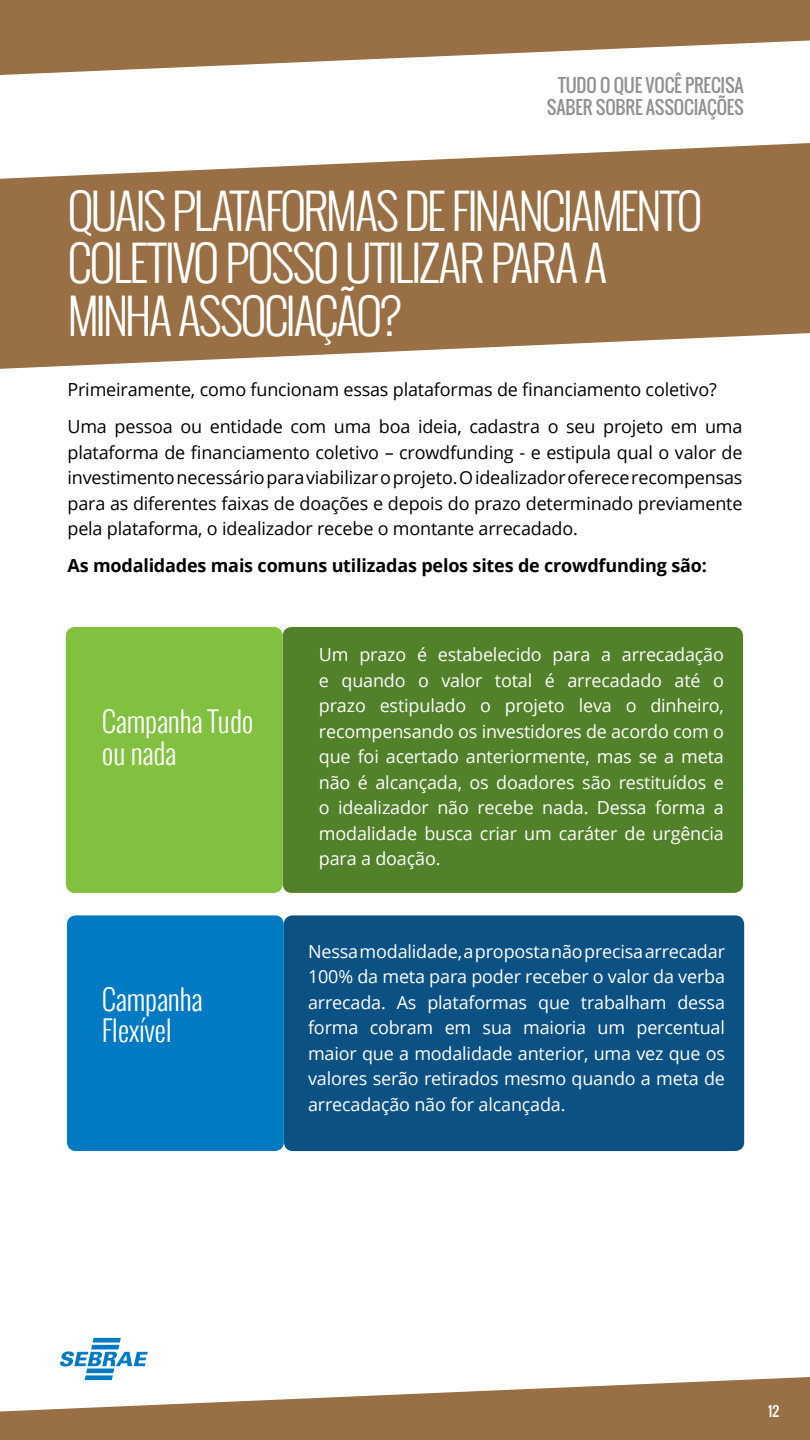
<style>
.page{position:relative;width:810px;height:1440px;background:#fff}
.page>*{position:absolute;margin:0;border:0;box-sizing:border-box;transform-origin:0 0}
.t1{font:300 48.75px/52.5px "Oswald";letter-spacing:-.05em;color:#fff}
.t2{font:300 28.5px/31.5px "Oswald";letter-spacing:-.01em;color:#fff}
.t3{font:18px/25.5px "Open Sans";letter-spacing:-.01em;color:#fff;text-align:justify}
.t4{font:18px/25.5px "Open Sans";letter-spacing:-.01em;color:#000}
.t5{font:700 18px "Open Sans";letter-spacing:-.01em;color:#000}
.t6{font:18px/22.5px "Oswald";letter-spacing:-.01em;color:#919191;text-align:right}
.t7{font:13.5px "Oswald";color:#fff}
</style>
<div class="page">
<div style="left:283px;top:627px;width:460px;height:266px;background:#518128;border-radius:9px"></div>
<div style="left:284px;top:915px;width:460px;height:236px;background:#0b5183;border-radius:9px"></div>
<div style="left:66px;top:627px;width:217px;height:266px;background:#82c040;border-radius:9px"></div>
<div style="left:67px;top:915px;width:217px;height:236px;background:#007ac2;border-radius:9px"></div>
<svg style="left:0;top:0;width:810px;height:75px;fill:#996f45"></svg>
<svg style="left:0;top:1377px;width:810px;height:63px;fill:#996f45"></svg>
<svg style="left:60px;top:1338px;width:88px;height:42px"></svg>
<svg style="left:0;top:143px;width:810px;height:226px;fill:#996f45"></svg>
<p class="t6" style="left:547px;top:74px;width:199px">TUDO O QUE VOCÊ PRECISA<br>SABER SOBRE ASSOCIAÇÕES</p>
<h1 class="t1" style="left:68px;top:184px;width:637px">QUAIS PLATAFORMAS DE FINANCIAMENTO<br>COLETIVO POSSO UTILIZAR PARA A<br>MINHA ASSOCIAÇÃO?</h1>
<p class="t4" style="left:68px;top:371px;width:677px;line-height:36.8px">Primeiramente, como funcionam essas plataformas de financiamento coletivo?<br>Uma pessoa ou entidade com uma boa ideia, cadastra o seu projeto em uma</p>
<p class="t4" style="left:68px;top:439px;width:677px;text-align:justify">plataforma de financiamento coletivo – crowdfunding - e estipula qual o valor de investimento necessário para viabilizar o projeto. O idealizador oferece recompensas para as diferentes faixas de doações e depois do prazo determinado previamente pela plataforma, o idealizador recebe o montante arrecadado.</p>
<p class="t5" style="left:68px;top:553px;width:641px">As modalidades mais comuns utilizadas pelos sites de crowdfunding são:</p>
<h2 class="t2" style="left:102px;top:706px;width:153px">Campanha Tudo ou nada</h2>
<h2 class="t2" style="left:102px;top:983px;width:102px">Campanha<br>Flexível</h2>
<p class="t3" style="left:319px;top:642px;width:407px">Um prazo é estabelecido para a arrecadação e quando o valor total é arrecadado até o prazo estipulado o projeto leva o dinheiro, recompensando os investidores de acordo com o que foi acertado anteriormente, mas se a meta não é alcançada, os doadores são restituídos e o idealizador não recebe nada. Dessa forma a modalidade busca criar um caráter de urgência para a doação.</p>
<p class="t3" style="left:308px;top:938px;width:419px">Nessa modalidade, a proposta não precisa arrecadar 100% da meta para poder receber o valor da verba arrecada. As plataformas que trabalham dessa forma cobram em sua maioria um percentual maior que a modalidade anterior, uma vez que os valores serão retirados mesmo quando a meta de arrecadação não for alcançada.</p>
<p class="t7" style="left:768px;top:1401px;width:12px">12</p>
</div>
